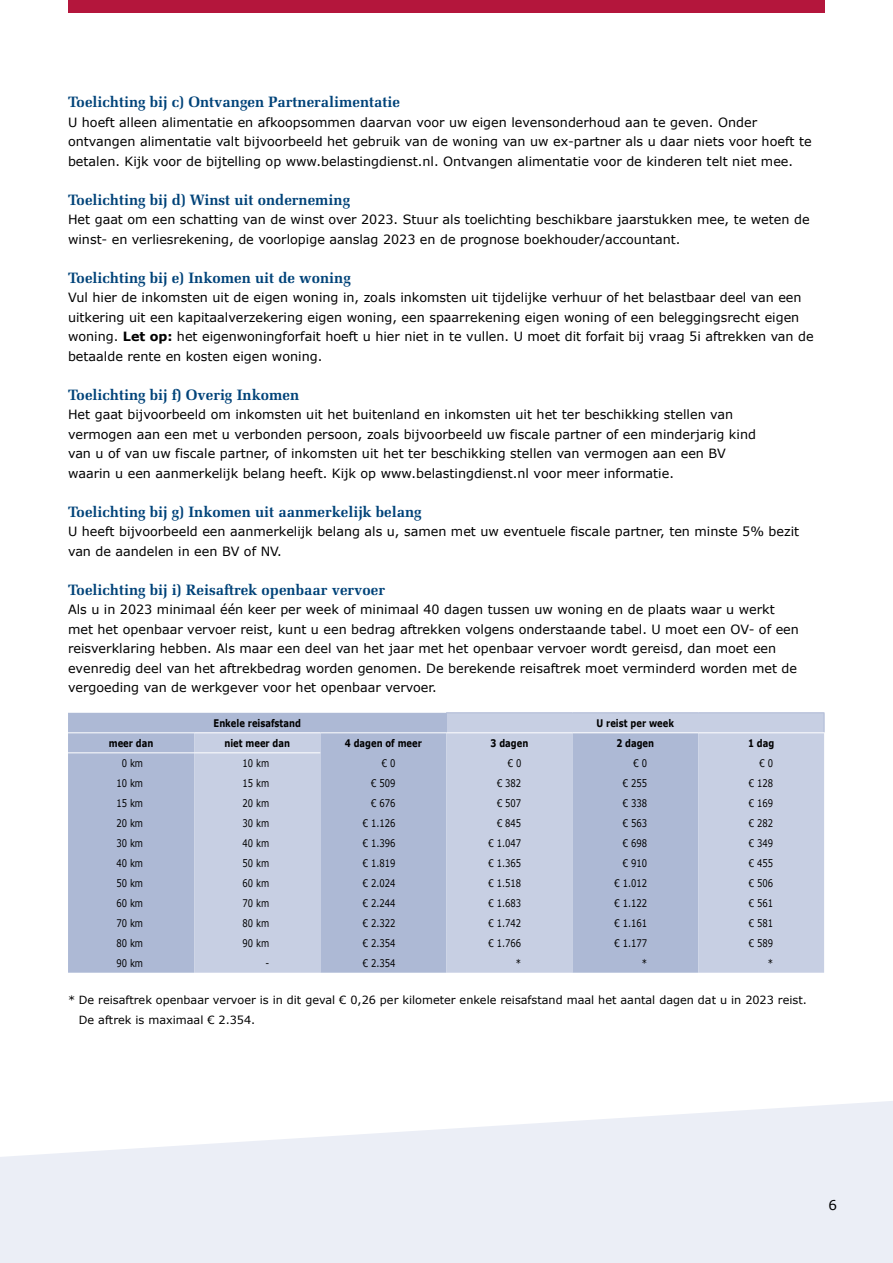
<style>
.page{position:relative;width:893px;height:1263px;background:#fff}
.page>*{position:absolute;margin:0;border:0;box-sizing:border-box;transform-origin:0 0}
.t1{font:700 15px "Melior LT Std";color:#004379}
.t2{font:13.5px "Verdana";color:#000}
.t3{font:12.75px/19.5px "Verdana";color:#000}
.t4{font:11.25px/19.5px "Verdana";color:#000}
.t5{font:10.5px "Verdana";color:#000;scale:.8 1}
.t6{font:700 10.5px "Verdana";color:#000;scale:.8 1}
.s1{font-weight:700}
</style>
<div class="page">
<svg style="left:0;top:1101px;width:893px;height:162px;fill:#ebeef6"></svg>
<div style="left:68px;top:0;width:757px;height:13px;background:#b4163c"></div>
<div style="left:68px;top:713px;width:126px;height:260px;background:#adb9d5"></div>
<svg style="left:194px;top:713px;width:630px;height:260px;background:#bdc6dd"></svg>
<svg style="left:446px;top:713px;width:1px;height:19px"></svg>
<svg style="left:824px;top:713px;width:1px;height:19px"></svg>
<hr style="left:446px;top:712px;width:126px;height:1px;background:#adb9d5">
<hr style="left:572px;top:712px;width:126px;height:1px;background:#adb9d5">
<hr style="left:698px;top:712px;width:126px;height:1px;background:#adb9d5">
<hr style="left:446px;top:732px;width:126px;height:1px;background:#fff">
<hr style="left:572px;top:732px;width:126px;height:1px;background:#fff">
<hr style="left:698px;top:732px;width:126px;height:1px;background:#fff">
<hr style="left:68px;top:732px;width:126px;height:1px;background:#fff">
<hr style="left:194px;top:732px;width:126px;height:1px;background:#fff">
<hr style="left:320px;top:732px;width:126px;height:1px;background:#fff">
<hr style="left:68px;top:752px;width:126px;height:1px;background:#fff">
<hr style="left:194px;top:752px;width:126px;height:1px;background:#fff">
<p class="t1" style="left:68px;top:93px;width:333px">Toelichting bij c) Ontvangen Partneralimentatie</p>
<p class="t3" style="left:68px;top:112px;width:745px">U hoeft alleen alimentatie en afkoopsommen daarvan voor uw eigen levensonderhoud aan te geven. Onder ontvangen alimentatie valt bijvoorbeeld het gebruik van de woning van uw ex-partner als u daar niets voor hoeft te betalen. Kijk voor de bijtelling op www.belastingdienst.nl. Ontvangen alimentatie voor de kinderen telt niet mee.</p>
<p class="t1" style="left:68px;top:190px;width:284px">Toelichting bij d) Winst uit onderneming</p>
<p class="t3" style="left:68px;top:210px;width:743px">Het gaat om een schatting van de winst over 2023. Stuur als toelichting beschikbare jaarstukken mee, te weten de winst- en verliesrekening, de voorlopige aanslag 2023 en de prognose boekhouder/accountant.</p>
<p class="t1" style="left:68px;top:268px;width:284px">Toelichting bij e) Inkomen uit de woning</p>
<p class="t3" style="left:68px;top:288px;width:747px">Vul hier de inkomsten uit de eigen woning in, zoals inkomsten uit tijdelijke verhuur of het belastbaar deel van een uitkering uit een kapitaalverzekering eigen woning, een spaarrekening eigen woning of een beleggingsrecht eigen woning. <span class="s1">Let op:</span> het eigenwoningforfait hoeft u hier niet in te vullen. U moet dit forfait bij vraag 5i aftrekken van de betaalde rente en kosten eigen woning.</p>
<p class="t1" style="left:68px;top:385px;width:233px">Toelichting bij f) Overig Inkomen</p>
<p class="t3" style="left:68px;top:405px;width:689px">Het gaat bijvoorbeeld om inkomsten uit het buitenland en inkomsten uit het ter beschikking stellen van vermogen aan een met u verbonden persoon, zoals bijvoorbeeld uw fiscale partner of een minderjarig kind van u of van uw fiscale partner, of inkomsten uit het ter beschikking stellen van vermogen aan een BV waarin u een aanmerkelijk belang heeft. Kijk op www.belastingdienst.nl voor meer informatie.</p>
<p class="t1" style="left:68px;top:502px;width:355px">Toelichting bij g) Inkomen uit aanmerkelijk belang</p>
<p class="t3" style="left:68px;top:522px;width:733px">U heeft bijvoorbeeld een aanmerkelijk belang als u, samen met uw eventuele fiscale partner, ten minste 5% bezit van de aandelen in een BV of NV.</p>
<p class="t1" style="left:68px;top:580px;width:318px">Toelichting bij i) Reisaftrek openbaar vervoer</p>
<p class="t3" style="left:68px;top:600px;width:732px">Als u in 2023 minimaal één keer per week of minimaal 40 dagen tussen uw woning en de plaats waar u werkt met het openbaar vervoer reist, kunt u een bedrag aftrekken volgens onderstaande tabel. U moet een OV- of een reisverklaring hebben. Als maar een deel van het jaar met het openbaar vervoer wordt gereisd, dan moet een evenredig deel van het aftrekbedrag worden genomen. De berekende reisaftrek moet verminderd worden met de vergoeding van de werkgever voor het openbaar vervoer.</p>
<p class="t6" style="left:214px;top:716px;width:111px">Enkele reisafstand</p>
<p class="t6" style="left:596px;top:716px;width:98px">U reist per week</p>
<p class="t6" style="left:109px;top:736px;width:57px">meer dan</p>
<p class="t6" style="left:224px;top:736px;width:84px">niet meer dan</p>
<p class="t6" style="left:345px;top:736px;width:98px">4 dagen of meer</p>
<p class="t6" style="left:491px;top:736px;width:49px">3 dagen</p>
<p class="t6" style="left:616px;top:736px;width:49px">2 dagen</p>
<p class="t6" style="left:748px;top:736px;width:34px">1 dag</p>
<p class="t5" style="left:122px;top:756px;width:28px">0 km</p>
<p class="t5" style="left:243px;top:756px;width:35px">10 km</p>
<p class="t5" style="left:382px;top:756px;width:19px">€ 0</p>
<p class="t5" style="left:508px;top:756px;width:19px">€ 0</p>
<p class="t5" style="left:634px;top:756px;width:19px">€ 0</p>
<p class="t5" style="left:759px;top:756px;width:19px">€ 0</p>
<p class="t5" style="left:116px;top:776px;width:35px">10 km</p>
<p class="t5" style="left:243px;top:776px;width:35px">15 km</p>
<p class="t5" style="left:371px;top:776px;width:32px">€ 509</p>
<p class="t5" style="left:497px;top:776px;width:32px">€ 382</p>
<p class="t5" style="left:623px;top:776px;width:32px">€ 255</p>
<p class="t5" style="left:749px;top:776px;width:32px">€ 128</p>
<p class="t5" style="left:116px;top:796px;width:35px">15 km</p>
<p class="t5" style="left:243px;top:796px;width:35px">20 km</p>
<p class="t5" style="left:371px;top:796px;width:32px">€ 676</p>
<p class="t5" style="left:497px;top:796px;width:32px">€ 507</p>
<p class="t5" style="left:623px;top:796px;width:32px">€ 338</p>
<p class="t5" style="left:749px;top:796px;width:32px">€ 169</p>
<p class="t5" style="left:116px;top:816px;width:35px">20 km</p>
<p class="t5" style="left:243px;top:816px;width:35px">30 km</p>
<p class="t5" style="left:363px;top:816px;width:42px">€ 1.126</p>
<p class="t5" style="left:497px;top:816px;width:32px">€ 845</p>
<p class="t5" style="left:623px;top:816px;width:32px">€ 563</p>
<p class="t5" style="left:749px;top:816px;width:32px">€ 282</p>
<p class="t5" style="left:116px;top:836px;width:35px">30 km</p>
<p class="t5" style="left:243px;top:836px;width:35px">40 km</p>
<p class="t5" style="left:363px;top:836px;width:42px">€ 1.396</p>
<p class="t5" style="left:489px;top:836px;width:42px">€ 1.047</p>
<p class="t5" style="left:623px;top:836px;width:32px">€ 698</p>
<p class="t5" style="left:749px;top:836px;width:32px">€ 349</p>
<p class="t5" style="left:116px;top:856px;width:35px">40 km</p>
<p class="t5" style="left:243px;top:856px;width:35px">50 km</p>
<p class="t5" style="left:363px;top:856px;width:42px">€ 1.819</p>
<p class="t5" style="left:489px;top:856px;width:42px">€ 1.365</p>
<p class="t5" style="left:623px;top:856px;width:32px">€ 910</p>
<p class="t5" style="left:749px;top:856px;width:32px">€ 455</p>
<p class="t5" style="left:116px;top:876px;width:35px">50 km</p>
<p class="t5" style="left:243px;top:876px;width:35px">60 km</p>
<p class="t5" style="left:363px;top:876px;width:42px">€ 2.024</p>
<p class="t5" style="left:489px;top:876px;width:42px">€ 1.518</p>
<p class="t5" style="left:614px;top:876px;width:42px">€ 1.012</p>
<p class="t5" style="left:749px;top:876px;width:32px">€ 506</p>
<p class="t5" style="left:116px;top:896px;width:35px">60 km</p>
<p class="t5" style="left:243px;top:896px;width:35px">70 km</p>
<p class="t5" style="left:363px;top:896px;width:42px">€ 2.244</p>
<p class="t5" style="left:489px;top:896px;width:42px">€ 1.683</p>
<p class="t5" style="left:614px;top:896px;width:42px">€ 1.122</p>
<p class="t5" style="left:749px;top:896px;width:32px">€ 561</p>
<p class="t5" style="left:116px;top:916px;width:35px">70 km</p>
<p class="t5" style="left:243px;top:916px;width:35px">80 km</p>
<p class="t5" style="left:363px;top:916px;width:42px">€ 2.322</p>
<p class="t5" style="left:489px;top:916px;width:42px">€ 1.742</p>
<p class="t5" style="left:614px;top:916px;width:42px">€ 1.161</p>
<p class="t5" style="left:749px;top:916px;width:32px">€ 581</p>
<p class="t5" style="left:116px;top:936px;width:35px">80 km</p>
<p class="t5" style="left:243px;top:936px;width:35px">90 km</p>
<p class="t5" style="left:363px;top:936px;width:42px">€ 2.354</p>
<p class="t5" style="left:489px;top:936px;width:42px">€ 1.766</p>
<p class="t5" style="left:614px;top:936px;width:42px">€ 1.177</p>
<p class="t5" style="left:749px;top:936px;width:32px">€ 589</p>
<p class="t5" style="left:116px;top:956px;width:35px">90 km</p>
<p class="t5" style="left:265px;top:956px;width:6px">-</p>
<p class="t5" style="left:363px;top:956px;width:42px">€ 2.354</p>
<p class="t5" style="left:516px;top:956px;width:8px">*</p>
<p class="t5" style="left:642px;top:956px;width:8px">*</p>
<p class="t5" style="left:768px;top:956px;width:8px">*</p>
<p class="t4" style="left:79px;top:990px;width:729px;text-indent:-11px">* De reisaftrek openbaar vervoer is in dit geval € 0,26 per kilometer enkele reisafstand maal het aantal dagen dat u in 2023 reist.<br>De aftrek is maximaal € 2.354.</p>
<p class="t2" style="left:828px;top:1196px;width:10px">6</p>
</div>
